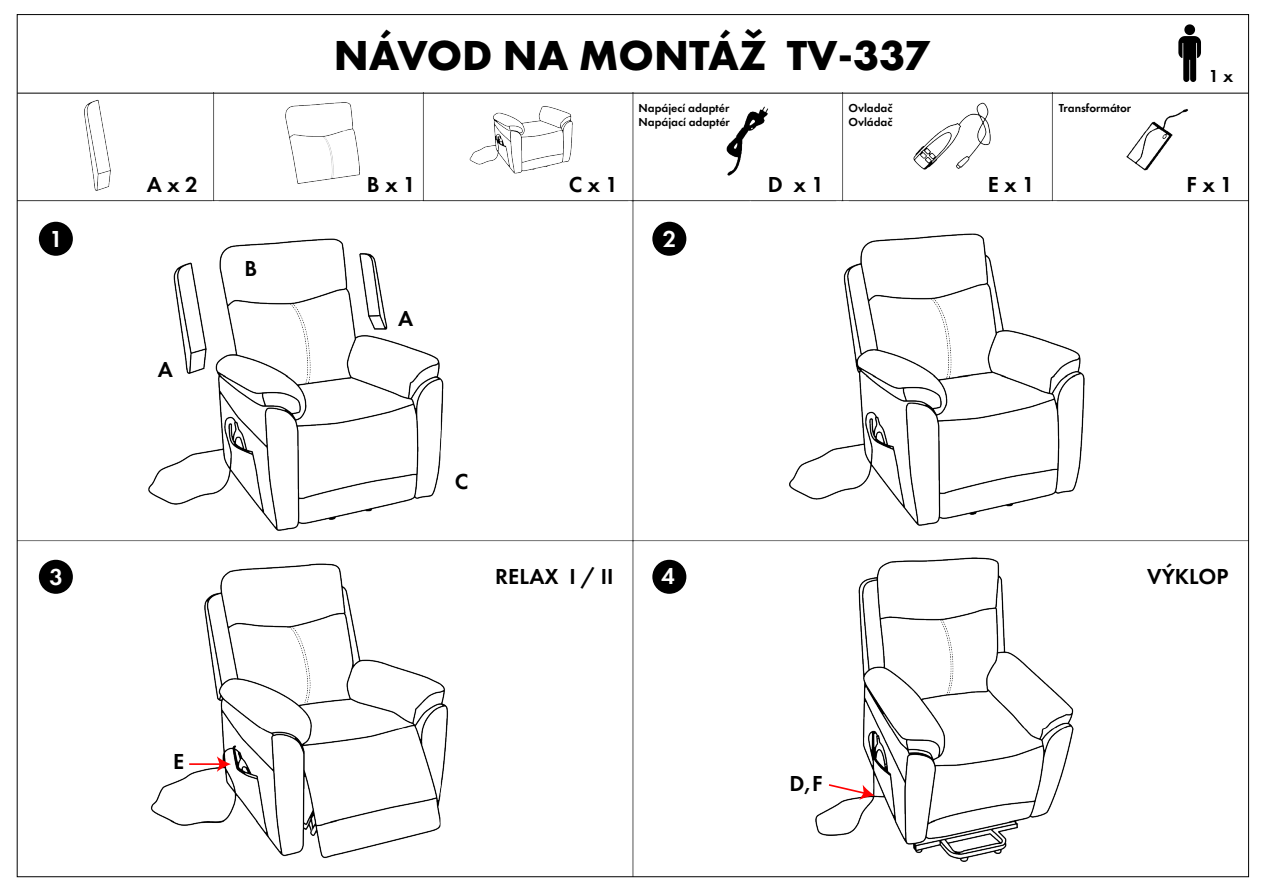
<style>
.page{position:relative;width:1263px;height:893px;background:#fff}
.page>*{position:absolute;margin:0;border:0;box-sizing:border-box;transform-origin:0 0}
.t1{font:700 43.5px "Futura PT";color:#000}
.t2{font:600 24px "Futura PT";color:#fff}
.t3{font:600 22.5px "Futura PT";color:#000}
.t4{font:600 18px "Futura PT";color:#000}
.t5{font:600 12px/14.4px "Futura PT";color:#000}
</style>
<div class="page">
<img style="left:19px;top:94px;width:1228px;height:781px">
<hr style="left:17px;top:93px;width:1232px;height:1px;background:#000">
<div style="left:39px;top:222px;width:34px;height:34px;background:#000;border-radius:50%"></div>
<div style="left:652px;top:222px;width:34px;height:34px;background:#000;border-radius:50%"></div>
<div style="left:39px;top:559px;width:34px;height:34px;background:#000;border-radius:50%"></div>
<div style="left:652px;top:559px;width:34px;height:34px;background:#000;border-radius:50%"></div>
<hr style="left:189px;top:763px;width:32px;height:2px;background:#f00">
<svg style="left:217px;top:756px;width:14px;height:16px"></svg>
<svg style="left:1178px;top:24px;width:23px;height:58px"></svg>
<svg style="left:827px;top:783px;width:48px;height:17px"></svg>
<h1 class="t1" style="left:334px;top:27px;width:597px">NÁVOD NA MONTÁŽ TV-337</h1>
<p class="t5" style="left:639px;top:100px;width:93px">Napájecí adaptér<br>Napájací adaptér</p>
<p class="t5" style="left:848px;top:100px;width:46px">Ovladač<br>Ovládač</p>
<p class="t5" style="left:1059px;top:100px;width:74px">Transformátor</p>
<h3 class="t3" style="left:147px;top:170px;width:53px">A x 2</h3>
<h3 class="t3" style="left:367px;top:170px;width:50px">B x 1</h3>
<h3 class="t3" style="left:569px;top:170px;width:51px">C x 1</h3>
<h3 class="t3" style="left:768px;top:170px;width:58px">D x 1</h3>
<h2 class="t2" style="left:49px;top:224px;width:15px">1</h2>
<h2 class="t2" style="left:663px;top:224px;width:15px">2</h2>
<h3 class="t3" style="left:158px;top:355px;width:17px">A</h3>
<h3 class="t3" style="left:245px;top:254px;width:14px">B</h3>
<h3 class="t3" style="left:398px;top:305px;width:17px">A</h3>
<h3 class="t3" style="left:988px;top:170px;width:49px">E x 1</h3>
<h3 class="t4" style="left:1209px;top:65px;width:26px">1 x</h3>
<h3 class="t3" style="left:1187px;top:170px;width:48px">F x 1</h3>
<h3 class="t3" style="left:455px;top:467px;width:15px">C</h3>
<h3 class="t3" style="left:495px;top:562px;width:120px">RELAX I / II</h3>
<h2 class="t2" style="left:49px;top:562px;width:15px">3</h2>
<h2 class="t2" style="left:661px;top:561px;width:15px">4</h2>
<h3 class="t3" style="left:1147px;top:562px;width:83px">VÝKLOP</h3>
<h3 class="t3" style="left:173px;top:747px;width:13px">E</h3>
<h3 class="t3" style="left:790px;top:769px;width:34px">D,F</h3>
</div>
